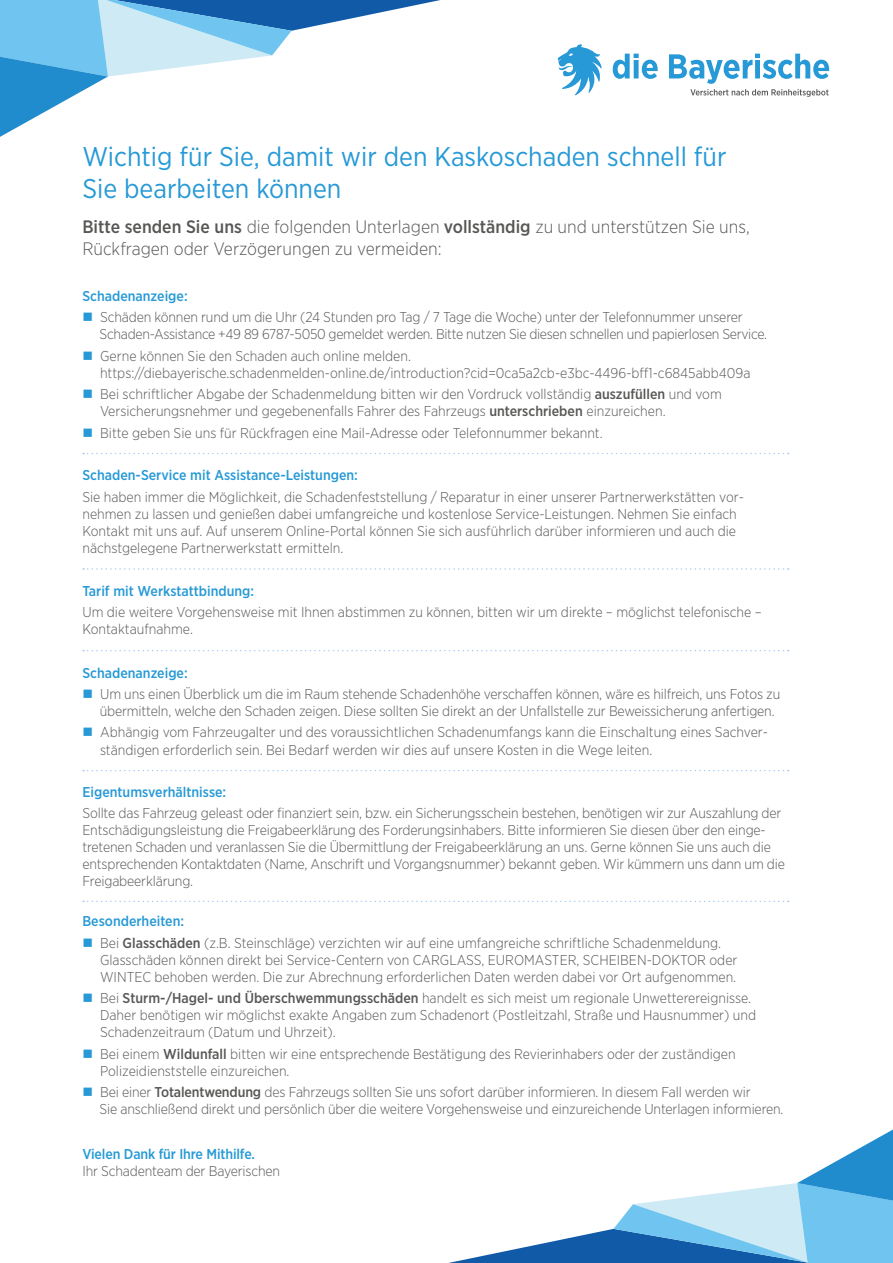
<style>
.page{position:relative;width:893px;height:1263px;background:#fff}
.page>*{position:absolute;margin:0;border:0;box-sizing:border-box;transform-origin:0 0}
.t1{font:27px/32.4px "Gotham Narrow";color:#2699d6}
.t2{font:300 18px/21.6px "Gotham Narrow";color:#575756}
.t3{font:300 14.25px/17.1px "Gotham Narrow";color:#575756}
.t4{font:300 14.25px/17.1px "Gotham Narrow";letter-spacing:-.02em;color:#575756}
.t5{font:500 14.25px "Gotham Narrow";color:#2699d6}
.s1{font-weight:500}
.s2{color:#2699d6}
</style>
<div class="page">
<svg style="left:0;top:0;width:440px;height:137px"></svg>
<svg style="left:613px;top:54px;width:45px;height:25px"></svg>
<svg style="left:669px;top:54px;width:160px;height:43px"></svg>
<svg style="left:558px;top:44px;width:44px;height:51px"></svg>
<svg style="left:448px;top:1129px;width:445px;height:134px"></svg>
<svg style="left:83px;top:453px;width:706px;height:1px"></svg>
<svg style="left:83px;top:568px;width:706px;height:2px"></svg>
<svg style="left:83px;top:650px;width:706px;height:1px"></svg>
<svg style="left:83px;top:770px;width:706px;height:1px"></svg>
<svg style="left:83px;top:901px;width:706px;height:1px"></svg>
<h1 class="t1" style="left:82px;top:140px;width:646px">Wichtig für Sie, damit wir den Kaskoschaden schnell für<br>Sie bearbeiten können</h1>
<p class="t2" style="left:82px;top:216px;width:669px"><span class="s1">Bitte senden Sie uns</span> die folgenden Unterlagen <span class="s1">vollständig</span> zu und unterstützen Sie uns,<br>Rückfragen oder Verzögerungen zu vermeiden:</p>
<p class="t5" style="left:82px;top:287px;width:107px">Schadenanzeige:</p>
<p class="t4" style="left:100px;top:308px;width:669px;text-indent:-17px"><span class="s2">■</span> Schäden können rund um die Uhr (24 Stunden pro Tag / 7 Tage die Woche) unter der Telefonnummer unserer<br>Schaden-Assistance +49 89 6787-5050 gemeldet werden. Bitte nutzen Sie diesen schnellen und papierlosen Service.</p>
<p class="t3" style="left:100px;top:347px;width:652px;text-indent:-18px"><span class="s2">■</span> Gerne können Sie den Schaden auch online melden. https://diebayerische.schadenmelden-online.de/introduction?cid=0ca5a2cb-e3bc-4496-bff1-c6845abb409a</p>
<p class="t3" style="left:100px;top:385px;width:623px;text-indent:-18px"><span class="s2">■</span> Bei schriftlicher Abgabe der Schadenmeldung bitten wir den Vordruck vollständig <span class="s1">auszufüllen</span> und vom<br>Versicherungsnehmer und gegebenenfalls Fahrer des Fahrzeugs <span class="s1">unterschrieben</span> einzureichen.</p>
<p class="t3" style="left:82px;top:424px;width:522px"><span class="s2">■</span> Bitte geben Sie uns für Rückfragen eine Mail-Adresse oder Telefonnummer bekannt.</p>
<p class="t5" style="left:82px;top:466px;width:277px">Schaden-Service mit Assistance-Leistungen:</p>
<p class="t3" style="left:82px;top:488px;width:663px">Sie haben immer die Möglichkeit, die Schadenfeststellung / Reparatur in einer unserer Partnerwerkstätten vor&shy;nehmen zu lassen und genießen dabei umfangreiche und kostenlose Service-Leistungen. Nehmen Sie einfach Kontakt mit uns auf. Auf unserem Online-Portal können Sie sich ausführlich darüber informieren und auch die nächstgelegene Partnerwerkstatt ermitteln.</p>
<p class="t5" style="left:82px;top:582px;width:173px">Tarif mit Werkstattbindung:</p>
<p class="t3" style="left:82px;top:603px;width:681px">Um die weitere Vorgehensweise mit Ihnen abstimmen zu können, bitten wir um direkte – möglichst telefonische –<br>Kontaktaufnahme.</p>
<p class="t5" style="left:82px;top:664px;width:107px">Schadenanzeige:</p>
<p class="t3" style="left:100px;top:685px;width:682px;text-indent:-17px"><span class="s2">■</span> Um uns einen Überblick um die im Raum stehende Schadenhöhe verschaffen können, wäre es hilfreich, uns Fotos zu übermitteln, welche den Schaden zeigen. Diese sollten Sie direkt an der Unfallstelle zur Beweissicherung anfertigen.</p>
<p class="t3" style="left:100px;top:723px;width:669px;text-indent:-18px"><span class="s2">■</span> Abhängig vom Fahrzeugalter und des voraussichtlichen Schadenumfangs kann die Einschaltung eines Sachver&shy;ständigen erforderlich sein. Bei Bedarf werden wir dies auf unsere Kosten in die Wege leiten.</p>
<p class="t5" style="left:82px;top:782px;width:145px">Eigentumsverhältnisse:</p>
<p class="t3" style="left:82px;top:804px;width:704px">Sollte das Fahrzeug geleast oder finanziert sein, bzw. ein Sicherungsschein bestehen, benötigen wir zur Auszahlung der Entschädigungsleistung die Freigabeerklärung des Forderungsinhabers. Bitte informieren Sie diesen über den einge&shy;tretenen Schaden und veranlassen Sie die Übermittlung der Freigabeerklärung an uns. Gerne können Sie uns auch die entsprechenden Kontaktdaten (Name, Anschrift und Vorgangsnummer) bekannt geben. Wir kümmern uns dann um die Freigabeerklärung.</p>
<p class="t5" style="left:82px;top:912px;width:103px">Besonderheiten:</p>
<p class="t3" style="left:100px;top:934px;width:639px;text-indent:-18px"><span class="s2">■</span> Bei <span class="s1">Glasschäden</span> (z.B. Steinschläge) verzichten wir auf eine umfangreiche schriftliche Schadenmeldung.<br>Glasschäden können direkt bei Service-Centern von CARGLASS, EUROMASTER, SCHEIBEN-DOKTOR oder<br>WINTEC behoben werden. Die zur Abrechnung erforderlichen Daten werden dabei vor Ort aufgenommen.</p>
<p class="t3" style="left:100px;top:989px;width:658px;text-indent:-18px"><span class="s2">■</span> Bei <span class="s1">Sturm-/Hagel- und Überschwemmungsschäden</span> handelt es sich meist um regionale Unwetterereignisse.<br>Daher benötigen wir möglichst exakte Angaben zum Schadenort (Postleitzahl, Straße und Hausnummer) und<br>Schadenzeitraum (Datum und Uhrzeit).</p>
<p class="t3" style="left:100px;top:1045px;width:637px;text-indent:-18px"><span class="s2">■</span> Bei einem <span class="s1">Wildunfall</span> bitten wir eine entsprechende Bestätigung des Revierinhabers oder der zuständigen<br>Polizeidienststelle einzureichen.</p>
<p class="t3" style="left:100px;top:1083px;width:685px;text-indent:-17px"><span class="s2">■</span> Bei einer <span class="s1">Totalentwendung</span> des Fahrzeugs sollten Sie uns sofort darüber informieren. In diesem Fall werden wir<br>Sie anschließend direkt und persönlich über die weitere Vorgehensweise und einzureichende Unterlagen informieren.</p>
<p class="t5" style="left:82px;top:1145px;width:174px">Vielen Dank für Ihre Mithilfe.</p>
<p class="t3" style="left:82px;top:1162px;width:199px">Ihr Schadenteam der Bayerischen</p>
</div>
